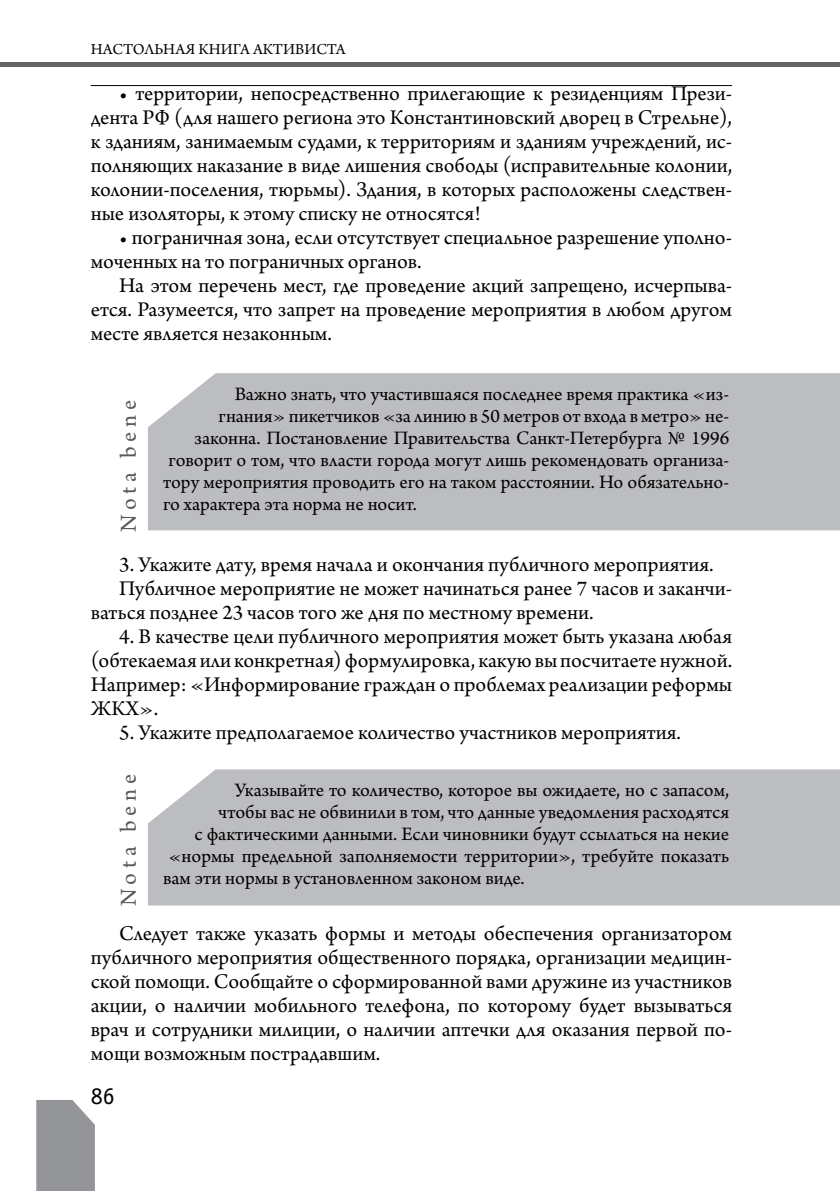
<style>
.page{position:relative;width:840px;height:1191px;background:#fff}
.page>*{position:absolute;margin:0;border:0;box-sizing:border-box;transform-origin:0 0}
.t1{font:24px "Arno Pro";letter-spacing:.195em;color:#58595b}
.t2{font:24px "Officina Serif C";color:#000}
.t3{font:22px/24px "Arno Pro";color:#000;text-align:justify}
.t4{font:20px "Arno Pro";color:#000}
.t5{font:16px "Arno Pro";color:#000}
</style>
<div class="page">
<svg style="left:36px;top:1100px;width:59px;height:91px;background:#999b9d"></svg>
<div style="left:0;top:62px;width:839px;height:5px;background:#636467"></div>
<hr style="left:91px;top:85px;width:640px;height:1px;background:#000">
<div style="left:148px;top:373px;width:691px;height:157px;background:#bcbdc0"></div>
<div style="left:148px;top:769px;width:691px;height:136px;background:#bcbdc0"></div>
<p class="t5" style="left:91px;top:40px;width:256px">НАСТОЛЬНАЯ КНИГА АКТИВИСТА</p>
<p class="t3" style="left:91px;top:83px;width:642px;text-indent:28px">• территории, непосредственно прилегающие к резиденциям Прези&shy;дента РФ (для нашего региона это Константиновский дворец в Стрельне), к зданиям, занимаемым судами, к территориям и зданиям учреждений, ис&shy;полняющих наказание в виде лишения свободы (исправительные колонии, колонии-поселения, тюрьмы). Здания, в которых расположены следствен&shy;ные изоляторы, к этому списку не относятся!</p>
<p class="t3" style="left:91px;top:227px;width:642px;text-indent:28px">• пограничная зона, если отсутствует специальное разрешение уполно&shy;моченных на то пограничных органов.</p>
<p class="t3" style="left:91px;top:275px;width:642px;text-indent:28px">На этом перечень мест, где проведение акций запрещено, исчерпыва&shy;ется. Разумеется, что запрет на проведение мероприятия в любом другом месте является незаконным.</p>
<p class="t1" style="left:115px;top:532px;width:134px;rotate:-90deg">Nota bene</p>
<p class="t4" style="left:234px;top:382px;width:495px">Важно знать, что участившаяся последнее время практика «из-</p>
<p class="t4" style="left:218px;top:404px;width:511px">гнания» пикетчиков «за линию в 50 метров от входа в метро» не-</p>
<p class="t4" style="left:194px;top:426px;width:535px">законна. Постановление Правительства Санкт-Петербурга № 1996</p>
<p class="t4" style="left:168px;top:448px;width:561px">говорит о том, что власти города могут лишь рекомендовать организа-</p>
<p class="t4" style="left:163px;top:470px;width:567px">тору мероприятия проводить его на таком расстоянии. Но обязательно-</p>
<p class="t4" style="left:163px;top:492px;width:255px">го характера эта норма не носит.</p>
<p class="t3" style="left:119px;top:553px;width:595px">3. Укажите дату, время начала и окончания публичного мероприятия.</p>
<p class="t3" style="left:119px;top:577px;width:614px">Публичное мероприятие не может начинаться ранее 7 часов и заканчи-</p>
<p class="t3" style="left:91px;top:601px;width:504px">ваться позднее 23 часов того же дня по местному времени.</p>
<p class="t3" style="left:91px;top:625px;width:642px;text-indent:28px">4. В качестве цели публичного мероприятия может быть указана любая (обтекаемая или конкретная) формулировка, какую вы посчитаете нужной.<br>Например: «Информирование граждан о проблемах реализации реформы ЖКХ».</p>
<p class="t3" style="left:119px;top:721px;width:563px">5. Укажите предполагаемое количество участников мероприятия.</p>
<p class="t1" style="left:115px;top:906px;width:134px;rotate:-90deg">Nota bene</p>
<p class="t4" style="left:234px;top:778px;width:495px">Указывайте то количество, которое вы ожидаете, но с запасом,</p>
<p class="t4" style="left:218px;top:800px;width:512px">чтобы вас не обвинили в том, что данные уведомления расходятся</p>
<p class="t4" style="left:194px;top:822px;width:536px">с фактическими данными. Если чиновники будут ссылаться на некие</p>
<p class="t4" style="left:168px;top:844px;width:561px">«нормы предельной заполняемости территории», требуйте показать</p>
<p class="t4" style="left:163px;top:866px;width:362px">вам эти нормы в установленном законом виде.</p>
<p class="t3" style="left:91px;top:922px;width:642px;text-indent:28px">Следует также указать формы и методы обеспечения организатором публичного мероприятия общественного порядка, организации медицин&shy;ской помощи. Сообщайте о сформированной вами дружине из участников акции, о наличии мобильного телефона, по которому будет вызываться врач и сотрудники милиции, о наличии аптечки для оказания первой по&shy;мощи возможным пострадавшим.</p>
<p class="t2" style="left:91px;top:1083px;width:26px">86</p>
</div>
